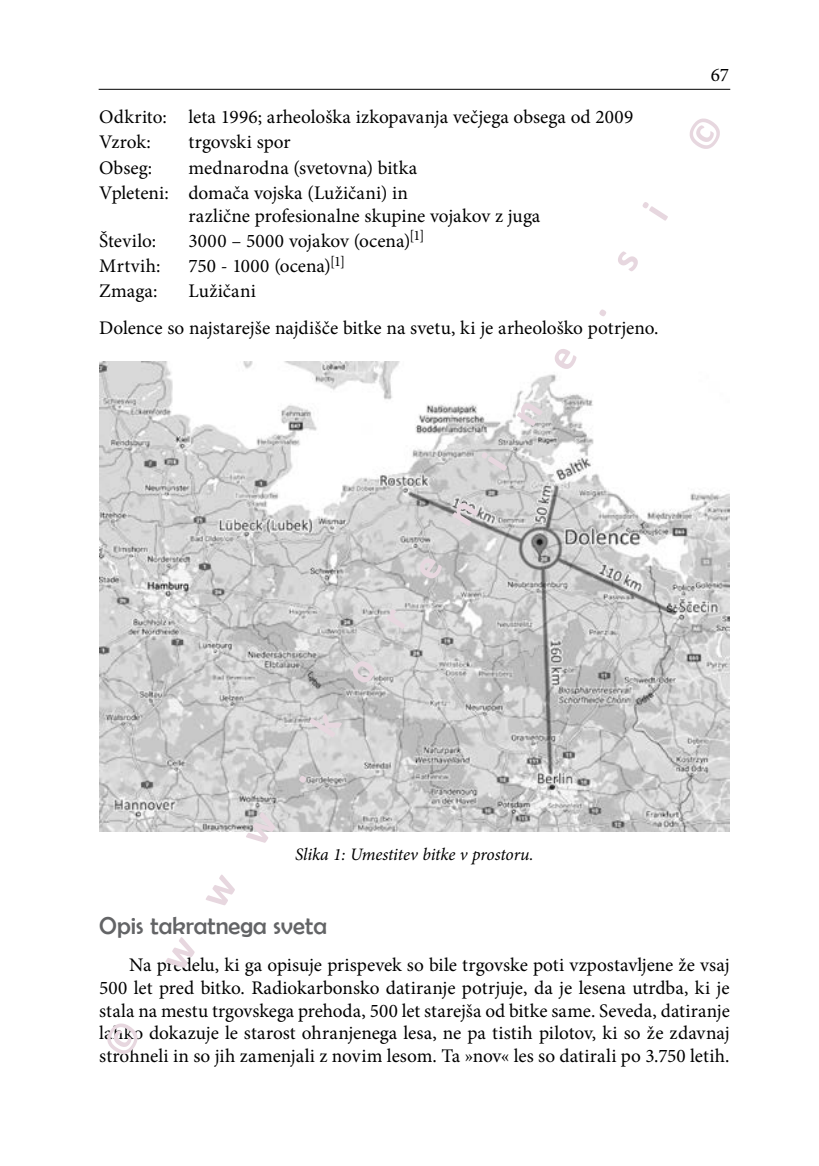
<style>
.page{position:relative;width:819px;height:1166px;background:#fff}
.page>*{position:absolute;margin:0;border:0;box-sizing:border-box;transform-origin:0 0}
.t1{font:700 42px "Calibri";color:#e7d7df}
.t2{font:24.5px "Berlin Sans FB";color:#636466}
.t3{font:19.25px/22.8px "Minion Pro";color:#000}
.t4{font:italic 17.5px "Minion Pro";letter-spacing:-.01em;color:#000}
</style>
<div class="page">
<hr style="left:99px;top:89px;width:631px;height:1px;background:#000">
<img style="left:99px;top:361px;width:630px;height:470px">
<p class="t3" style="left:99px;top:104px;width:535px;line-height:25.2px">Odkrito: leta 1996; arheološka izkopavanja večjega obsega od 2009<br>Vzrok:</p>
<p class="t3" style="left:189px;top:131px;width:103px">trgovski spor</p>
<p class="t3" style="left:710px;top:64px;width:20px">67</p>
<p class="t3" style="left:99px;top:155px;width:319px;line-height:25.2px;text-indent:89px">mednarodna (svetovna) bitka<br>Vpleteni: domača vojska (Lužičani) in</p>
<p class="t3" style="left:189px;top:204px;width:353px">različne profesionalne skupine vojakov z juga</p>
<p class="t3" style="left:99px;top:229px;width:58px">Število:</p>
<p class="t3" style="left:189px;top:229px;width:237px">3000 – 5000 vojakov (ocena)<sup>[1]</sup></p>
<p class="t3" style="left:99px;top:255px;width:63px">Mrtvih:</p>
<p class="t3" style="left:189px;top:255px;width:158px">750 - 1000 (ocena)<sup>[1]</sup></p>
<p class="t3" style="left:99px;top:280px;width:60px">Zmaga:</p>
<p class="t3" style="left:99px;top:156px;width:54px">Obseg:</p>
<h1 class="t1" style="left:145px;top:950px;width:904px;rotate:-57deg">w w w . k o r e n i n e . s i</h1>
<p class="t3" style="left:99px;top:273px;width:561px;line-height:36.8px;text-indent:89px">Lužičani<br>Dolence so najstarejše najdišče bitke na svetu, ki je arheološko potrjeno.</p>
<p class="t4" style="left:295px;top:842px;width:240px">Slika 1: Umestitev bitke v prostoru.</p>
<p class="t2" style="left:99px;top:911px;width:229px">Opis takratnega sveta</p>
<p class="t3" style="left:99px;top:954px;width:632px;text-align:justify;text-indent:30px">Na predelu, ki ga opisuje prispevek so bile trgovske poti vzpostavljene že vsaj 500 let pred bitko. Radiokarbonsko datiranje potrjuje, da je lesena utrdba, ki je stala na mestu trgovskega prehoda, 500 let starejša od bitke same. Seveda, datiranje lahko dokazuje le starost ohranjenega lesa, ne pa tistih pilotov, ki so že zdavnaj strohneli in so jih zamenjali z novim lesom. Ta »nov« les so datirali po 3.750 letih.</p>
</div>
